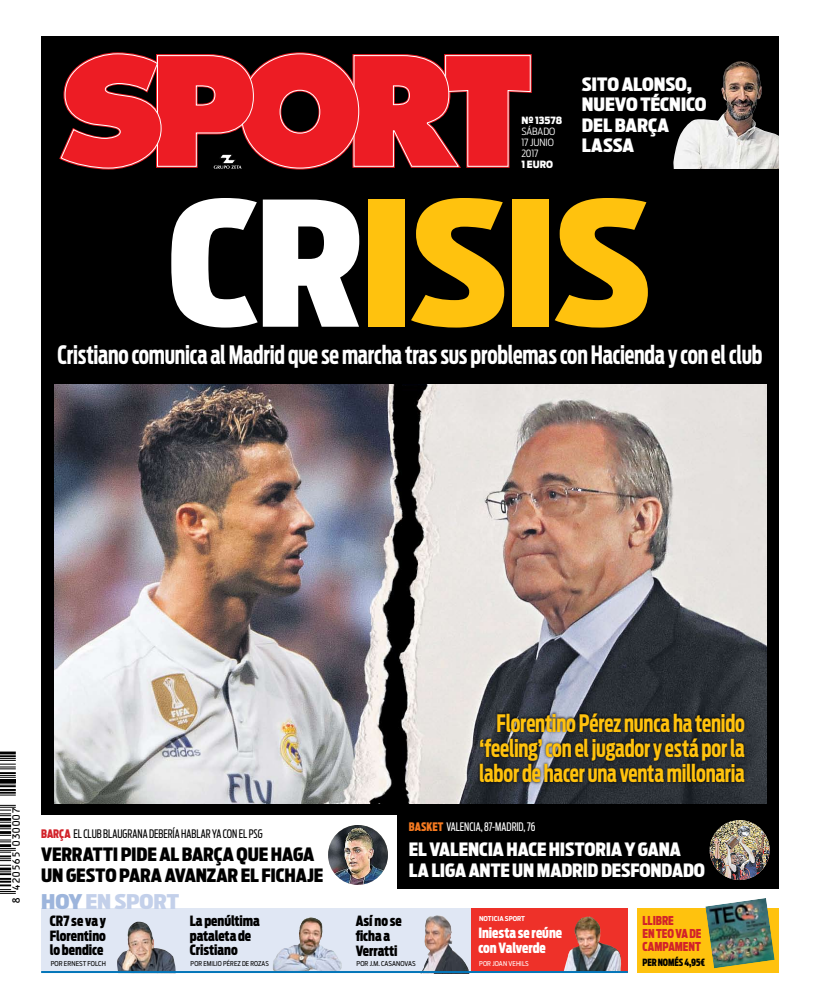
<style>
.page{position:relative;width:820px;height:1007px;background:#fff}
.page>*{position:absolute;margin:0;border:0;box-sizing:border-box;transform-origin:0 0}
.t1{font:900 171.5px "Antenna Extra Cond";letter-spacing:-.02em;color:#ffc20e;scale:1.2 1}
.t2{font:700 25.1px "Antenna Extra Cond";letter-spacing:-.01em;color:#fff;scale:.92 1}
.t3{font:700 23.9px/25.1px "Antenna Extra Cond";letter-spacing:-.01em;color:#ffc20e;text-align:justify;scale:.92 1}
.t4{font:900 20.1px "Antenna Extra Cond";letter-spacing:-.005em;color:#c3d0ea;scale:1.25 1}
.t5{font:900 18.2px/20.4px "Antenna Extra Cond";letter-spacing:-.005em;color:#fff;scale:1.09 1}
.t6{font:900 18.2px/20.4px "Antenna Extra Cond";letter-spacing:-.005em;color:#000;scale:1.1 1}
.t7{font:900 18.2px/20.4px "Antenna Extra Cond";letter-spacing:-.005em;color:#fff;scale:1.14 1}
.t8{font:900 14px/14.8px "Antenna Extra Cond";letter-spacing:-.005em;color:#000}
.t9{font:900 14px/14.8px "Antenna Extra Cond";color:#fff}
.t10{font:900 12.2px/13.3px "Antenna Extra Cond";color:#d2232a}
.t11{font:11.7px "Antenna Extra Cond";color:#000}
.t12{font:11.7px "Antenna Extra Cond";color:#fff}
.t13{font:10px "Film Bars 004";letter-spacing:-.065em;color:#000}
.t14{font:300 9.9px/11px "Antenna Cond";letter-spacing:-.005em;color:#fff}
.t15{font:900 9.9px "Antenna Extra Cond";color:#000;scale:.95 1}
.t16{font:900 9.9px "Antenna Cond";letter-spacing:-.005em;color:#fff}
.t17{font:6.6px "Antenna Cond";letter-spacing:.015em;color:#000}
.t18{font:6.6px "Antenna Cond";letter-spacing:.015em;color:#000;scale:.96 1}
.t19{font:6.6px "Antenna Cond";letter-spacing:.015em;color:#fff}
.t20{font:700 6.6px "Antenna Cond";color:#fff}
.s1{color:#fff}
.s2{font-weight:900;color:#d2232a}
.s3{color:#9db5dc}
.s4{font-weight:900;color:#f47920}
</style>
<div class="page">
<div style="left:397px;top:814px;width:381px;height:74px;background:#000"></div>
<svg style="left:470px;top:908px;width:157px;height:62px;fill:#ee3129"></svg>
<svg style="left:0;top:804px;width:16px;height:89px"></svg>
<svg style="left:0;top:783px;width:16px;height:12px"></svg>
<svg style="left:0;top:779px;width:16px;height:3px"></svg>
<svg style="left:0;top:755px;width:16px;height:22px"></svg>
<hr style="left:0;top:751px;width:16px;height:3px;background:#000">
<div style="left:41px;top:36px;width:737px;height:778px;background:#000"></div>
<svg style="left:59px;top:52px;width:473px;height:118px"></svg>
<img style="left:328px;top:824px;width:59px;height:60px;border-radius:50%">
<div style="left:41px;top:908px;width:429px;height:64px;background:#e0e7f4"></div>
<img style="left:117px;top:921px;width:58px;height:49px">
<img style="left:558px;top:921px;width:23px;height:49px">
<img style="left:273px;top:917px;width:69px;height:53px">
<img style="left:422px;top:915px;width:49px;height:55px">
<hr style="left:41px;top:970px;width:586px;height:2px;background:#0476b9">
<div style="left:636px;top:908px;width:142px;height:64px;background:#ffc20e"></div>
<img style="left:705px;top:898px;width:69px;height:70px">
<img style="left:709px;top:820px;width:59px;height:59px;border-radius:50%">
<img style="left:673px;top:61px;width:105px;height:107px">
<img style="left:55px;top:384px;width:711px;height:419px">
<div style="left:476px;top:709px;width:271px;height:76px;background:#000;opacity:.85"></div>
<p class="t7" style="left:581px;top:74px;width:111px">SITO ALONSO,<br>NUEVO TÉCNICO<br>DEL BARÇA<br>LASSA</p>
<p class="t16" style="left:521px;top:114px;width:42px">Nº 13578</p>
<p class="t14" style="left:521px;top:125px;width:35px">SÁBADO<br>17 JUNIO<br>2017</p>
<p class="t16" style="left:521px;top:158px;width:33px">1 EURO</p>
<h1 class="t1" style="left:167px;top:162px;width:405px"><span class="s1">CR</span>ISIS</h1>
<p class="t2" style="left:57px;top:339px;width:767px">Cristiano comunica al Madrid que se marcha tras sus problemas con Hacienda y con el club</p>
<p class="t13" style="left:11px;top:903px;width:99px;rotate:-90deg">8 420565 030007</p>
<p class="t11" style="left:41px;top:827px;width:223px"><span class="s2">BARÇA</span> EL CLUB BLAUGRANA DEBERÍA HABLAR YA CON EL PSG</p>
<p class="t6" style="left:41px;top:844px;width:258px">VERRATTI PIDE AL BARÇA QUE HAGA<br>UN GESTO PARA AVANZAR EL FICHAJE</p>
<p class="t4" style="left:41px;top:889px;width:112px"><span class="s3">HOY</span> EN SPORT</p>
<p class="t8" style="left:50px;top:913px;width:58px;text-align:justify">CR7 SE VA Y FLORENTINO LO BENDICE</p>
<p class="t17" style="left:51px;top:959px;width:57px">POR ERNEST FOLCH</p>
<p class="t8" style="left:190px;top:913px;width:72px">LA PENÚLTIMA<br>PATALETA DE<br>CRISTIANO</p>
<p class="t18" style="left:190px;top:959px;width:83px">POR EMILIO PÉREZ DE ROZAS</p>
<p class="t3" style="left:479px;top:710px;width:290px;text-indent:18px">Florentino Pérez nunca ha tenido ‘feeling’ con el jugador y está por la labor de hacer una venta millonaria</p>
<p class="t12" style="left:409px;top:820px;width:128px"><span class="s4">BASKET</span> VALENCIA, 87-MADRID, 76</p>
<p class="t5" style="left:409px;top:839px;width:273px">EL VALENCIA HACE HISTORIA Y GANA<br>LA LIGA ANTE UN MADRID DESFONDADO</p>
<p class="t8" style="left:355px;top:913px;width:48px">ASÍ NO SE<br>FICHA A<br>VERRATTI</p>
<p class="t17" style="left:356px;top:959px;width:61px">POR J.M. CASANOVAS</p>
<p class="t15" style="left:642px;top:956px;width:67px">PER NOMÉS 4,95€</p>
<p class="t10" style="left:642px;top:913px;width:60px">LLIBRE<br>EN TEO VA DE<br>CAMPAMENT</p>
<p class="t20" style="left:479px;top:914px;width:47px">NOTICIA SPORT</p>
<p class="t9" style="left:478px;top:925px;width:85px">INIESTA SE REÚNE<br>CON VALVERDE</p>
<p class="t19" style="left:479px;top:959px;width:51px">POR JOAN VEHILS</p>
</div>
